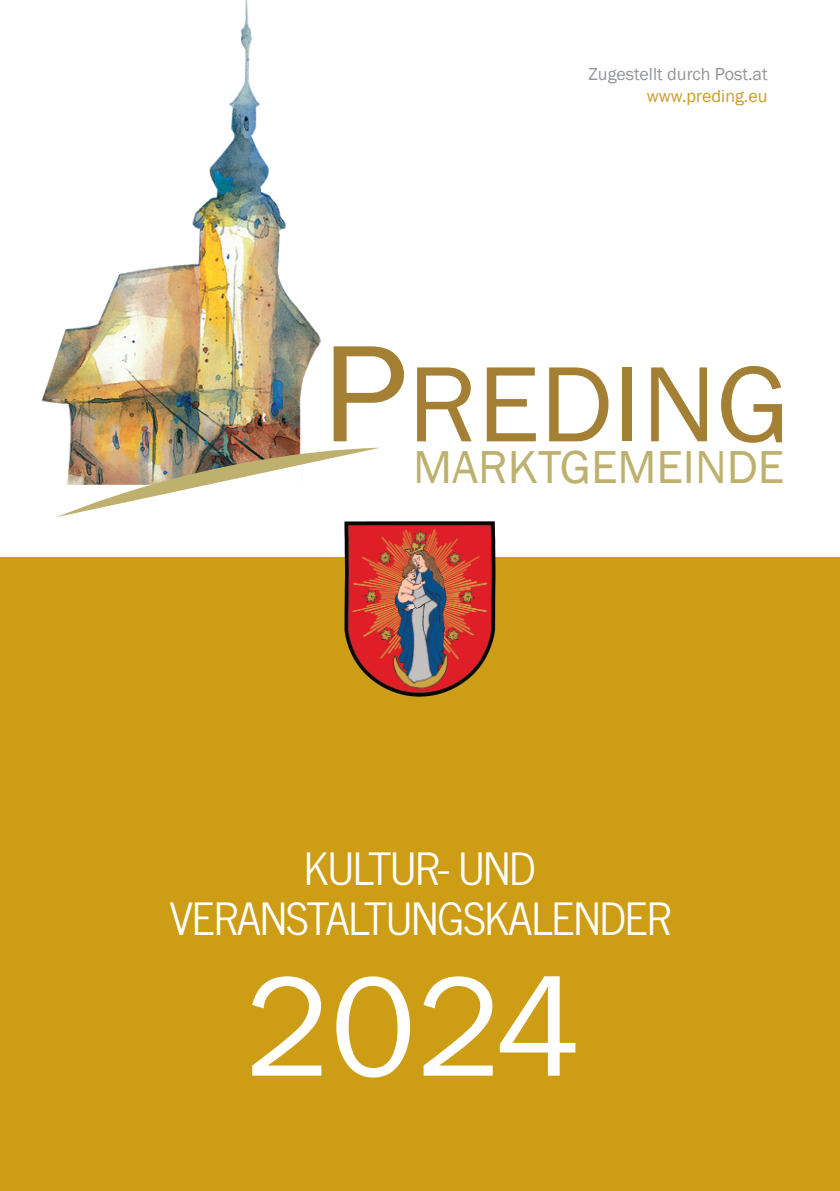
<style>
.page{position:relative;width:840px;height:1191px;background:#fff}
.page>*{position:absolute;margin:0;border:0;box-sizing:border-box;transform-origin:0 0}
.t1{font:146px "Franklin Gothic";color:#fff}
.t2{font:110.8px "Franklin Gothic";color:#a48035}
.t3{font:47.4px "Franklin Gothic";color:#beb16f}
.t4{font:44px "News Cycle";letter-spacing:-.02em;color:#fff}
.t5{font:18px "Franklin Gothic";color:#939598}
.t6{font:18px "Franklin Gothic";color:#cc9c2b}
.s1{font-size:142.4px}
</style>
<div class="page">
<div style="left:0;top:557px;width:839px;height:634px;background:#cd9d15"></div>
<img style="left:344px;top:521px;width:151px;height:176px">
<img style="left:42px;top:0;width:279px;height:447px">
<img style="left:57px;top:447px;width:323px;height:70px">
<p class="t5" style="left:588px;top:68px;width:180px">Zugestellt durch Post.at</p>
<p class="t6" style="left:646px;top:89px;width:122px">www.preding.eu</p>
<h2 class="t2" style="left:320px;top:335px;width:470px"><span class="s1">P</span>REDING</h2>
<p class="t3" style="left:413px;top:438px;width:372px">MARKTGEMEINDE</p>
<p class="t4" style="left:304px;top:831px;width:233px">KULTUR- UND</p>
<p class="t4" style="left:169px;top:881px;width:502px">VERANSTALTUNGSKALENDER</p>
<p class="t1" style="left:244px;top:973px;width:337px">2024</p>
</div>
